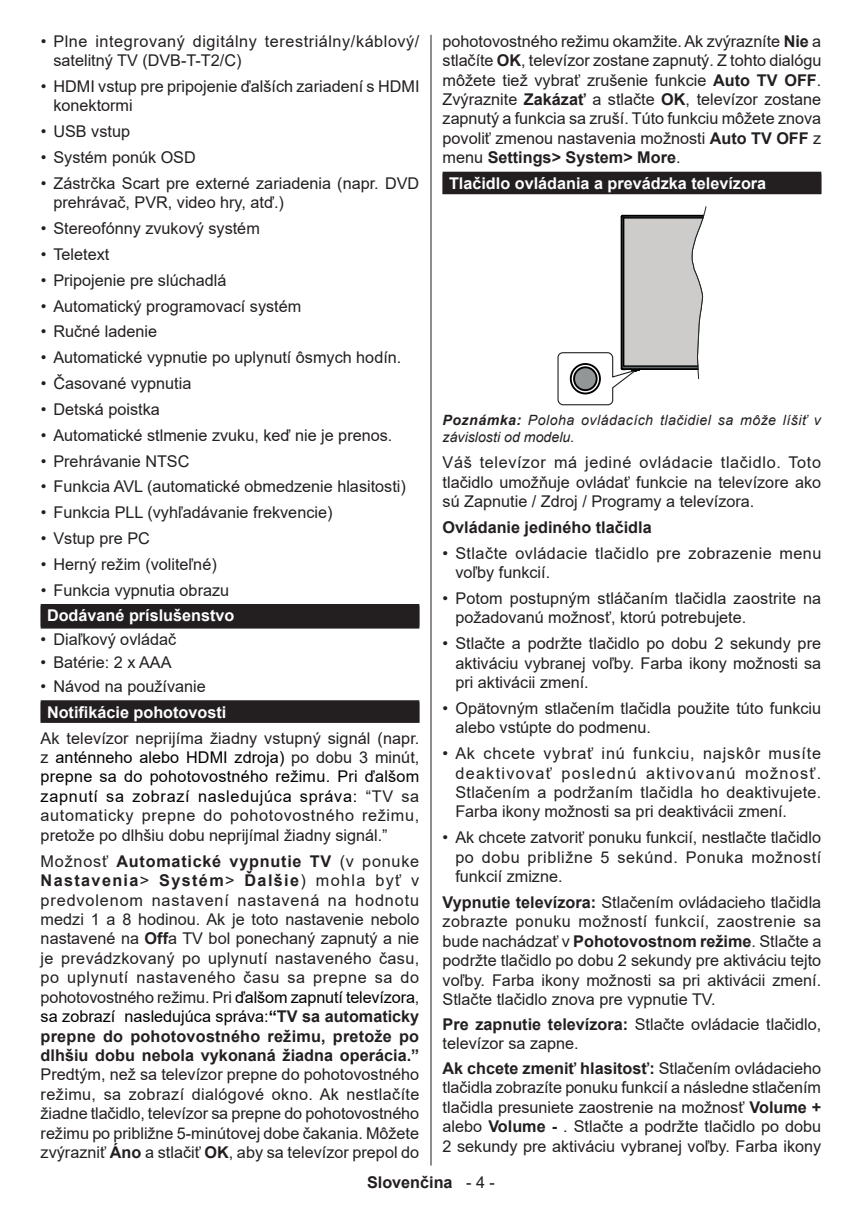
<style>
.page{position:relative;width:862px;height:1212px;background:#fff}
.page>*{position:absolute;margin:0;border:0;box-sizing:border-box;transform-origin:0 0}
.t1{font:16.2px/19.3px "Arial";color:#231f20;text-align:justify}
.t2{font:700 16.2px "Arial";color:#fff}
.t3{font:16.2px/19.3px "Arial";letter-spacing:.035em;color:#231f20}
.t4{font:16.2px/19.3px "Arial";letter-spacing:.03em;color:#231f20}
.t5{font:700 16.2px "Arial";color:#231f20}
.t6{font:italic 14.17px/17.1px "Arial";letter-spacing:.03em;color:#231f20}
.s1{color:#000}
.s2{font-weight:700}
.s3{font-weight:700;color:#000}
.s4{font-weight:400}
</style>
<div class="page">
<hr style="left:430px;top:35px;width:1px;height:1130px;background:#231f20">
<div style="left:41px;top:604px;width:378px;height:22px;background:#231f20"></div>
<div style="left:41px;top:606px;width:378px;height:22px;background:#231f20"></div>
<div style="left:41px;top:700px;width:378px;height:23px;background:#231f20"></div>
<div style="left:442px;top:172px;width:378px;height:22px;background:#231f20"></div>
<svg style="left:557px;top:206px;width:149px;height:200px"></svg>
<div style="left:572px;top:366px;width:25px;height:25px;border:2px solid #000001;border-radius:50%"></div>
<p class="t3" style="left:53px;top:31px;width:367px;text-indent:-13px">• Plne integrovaný digitálny terestriálny/káblový/ satelitný TV (DVB-T-T2/C)</p>
<p class="t1" style="left:53px;top:76px;width:367px;text-indent:-13px">• HDMI vstup pre pripojenie ďalších zariadení s HDMI konektormi</p>
<p class="t1" style="left:41px;top:122px;width:91px">• USB vstup</p>
<p class="t1" style="left:41px;top:148px;width:157px">• Systém ponúk OSD</p>
<p class="t1" style="left:53px;top:173px;width:367px;text-indent:-13px">• Zástrčka Scart pre externé zariadenia (napr. DVD prehrávač, PVR, video hry, atď.)</p>
<p class="t1" style="left:41px;top:219px;width:220px">• Stereofónny zvukový systém</p>
<p class="t1" style="left:41px;top:244px;width:70px">• Teletext</p>
<p class="t1" style="left:41px;top:270px;width:187px">• Pripojenie pre slúchadlá</p>
<p class="t1" style="left:41px;top:296px;width:262px">• Automatický programovací systém</p>
<p class="t1" style="left:41px;top:322px;width:118px">• Ručné ladenie</p>
<p class="t1" style="left:41px;top:348px;width:362px">• Automatické vypnutie po uplynutí ôsmych hodín.</p>
<p class="t1" style="left:41px;top:374px;width:152px">• Časované vypnutia</p>
<p class="t1" style="left:41px;top:399px;width:120px">• Detská poistka</p>
<p class="t1" style="left:41px;top:425px;width:353px">• Automatické stlmenie zvuku, keď nie je prenos.</p>
<p class="t1" style="left:41px;top:451px;width:150px">• Prehrávanie NTSC</p>
<p class="t1" style="left:41px;top:477px;width:366px">• Funkcia AVL (automatické obmedzenie hlasitosti)</p>
<p class="t1" style="left:41px;top:503px;width:293px">• Funkcia PLL (vyhľadávanie frekvencie)</p>
<p class="t1" style="left:41px;top:528px;width:111px">• Vstup pre PC</p>
<p class="t1" style="left:41px;top:554px;width:177px">• Herný režim (voliteľné)</p>
<p class="t1" style="left:41px;top:580px;width:190px">• Funkcia vypnutia obrazu</p>
<p class="t2" style="left:47px;top:604px;width:189px">Dodávané príslušenstvo</p>
<p class="t1" style="left:41px;top:629px;width:137px">• Diaľkový ovládač</p>
<p class="t1" style="left:41px;top:653px;width:132px">• Batérie: 2 x AAA</p>
<p class="t1" style="left:41px;top:676px;width:166px">• Návod na používanie</p>
<p class="t2" style="left:47px;top:701px;width:181px">Notifikácie pohotovosti</p>
<p class="t1" style="left:41px;top:728px;width:380px">Ak televízor neprijíma žiadny vstupný signál (napr. z <span class="s1">anténneho alebo HDMI zdroja)</span> po dobu 3 minút, <span class="s1">prepne sa do pohotovostného režimu. Pri ďalšom zapnutí sa zobrazí nasledujúca správa:</span> “TV sa automaticky prepne do pohotovostného režimu, pretože po dlhšiu dobu neprijímal žiadny signál.”</p>
<p class="t1" style="left:41px;top:851px;width:380px">Možnosť <span class="s2">Automatické vypnutie TV</span> (v ponuke <span class="s2">Nastavenia</span>&gt; <span class="s2">Systém</span>&gt; <span class="s2">Ďalšie</span>) mohla byť v predvolenom nastavení nastavená na hodnotu medzi 1 a 8 hodinou. Ak je toto nastavenie nebolo nastavené na <span class="s2">Off</span>a TV bol ponechaný zapnutý a nie je prevádzkovaný po uplynutí nastaveného času, po uplynutí nastaveného času sa prepne sa do pohotovostného režimu. Pri <span class="s1">ďalšom zapnutí televízora</span>, <span class="s1">sa zobrazí nasledujúca správa:</span><span class="s3">“</span><span class="s2">TV sa automaticky prepne do pohotovostného režimu, pretože po dlhšiu dobu nebola vykonaná žiadna operácia.”</span></p>
<p class="t1" style="left:41px;top:1065px;width:380px">Predtým, než sa televízor prepne do pohotovostného režimu, sa zobrazí dialógové okno. Ak nestlačíte žiadne tlačidlo, televízor sa prepne do pohotovostného režimu po približne 5-minútovej dobe čakania. Môžete zvýrazniť <span class="s2">Áno</span> a stlačiť <span class="s2">OK</span>, aby sa televízor prepol do</p>
<p class="t1" style="left:442px;top:31px;width:380px">pohotovostného režimu okamžite. Ak zvýrazníte <span class="s2">Nie</span> a stlačíte <span class="s2">OK</span>, televízor zostane zapnutý. Z tohto dialógu môžete tiež vybrať zrušenie funkcie <span class="s2">Auto TV OFF</span>.<br>Zvýraznite <span class="s2">Zakázať</span> a stlačte <span class="s2">OK</span>, televízor zostane zapnutý a funkcia sa zruší. Túto funkciu môžete znova povoliť zmenou nastavenia možnosti <span class="s2">Auto TV OFF</span> z menu <span class="s2">Settings&gt; System&gt; More</span>.</p>
<p class="t2" style="left:449px;top:172px;width:318px">Tlačidlo ovládania a prevádzka televízora</p>
<p class="t6" style="left:442px;top:412px;width:380px"><span class="s2">Poznámka:</span> Poloha ovládacích tlačidiel sa môže líšiť v závislosti od modelu.</p>
<p class="t1" style="left:442px;top:453px;width:380px">Váš televízor má jediné ovládacie tlačidlo. Toto tlačidlo umožňuje ovládať funkcie na televízore ako sú Zapnutie / Zdroj / Programy a televízora.</p>
<p class="t5" style="left:442px;top:516px;width:210px">Ovládanie jediného tlačidla</p>
<p class="t4" style="left:455px;top:543px;width:367px;text-indent:-13px">• Stlačte ovládacie tlačidlo pre zobrazenie menu voľby funkcií.</p>
<p class="t1" style="left:455px;top:588px;width:367px;text-indent:-13px">• Potom postupným stláčaním tlačidla zaostrite na požadovanú možnosť, ktorú potrebujete.</p>
<p class="t1" style="left:455px;top:634px;width:367px;text-indent:-13px">• Stlačte a podržte tlačidlo po dobu 2 sekundy pre aktiváciu vybranej voľby. Farba ikony možnosti sa pri aktivácii zmení.</p>
<p class="t1" style="left:455px;top:698px;width:367px;text-indent:-13px">• Opätovným stlačením tlačidla použite túto funkciu alebo vstúpte do podmenu.</p>
<p class="t1" style="left:455px;top:744px;width:367px;text-indent:-13px">• Ak chcete vybrať inú funkciu, najskôr musíte deaktivovať poslednú aktivovanú možnosť.<br>Stlačením a podržaním tlačidla ho deaktivujete.<br>Farba ikony možnosti sa pri deaktivácii zmení.</p>
<p class="t1" style="left:455px;top:828px;width:367px;text-indent:-13px">• Ak chcete zatvoriť ponuku funkcií, nestlačte tlačidlo po dobu približne 5 sekúnd. Ponuka možností funkcií zmizne.</p>
<p class="t1" style="left:442px;top:892px;width:380px"><span class="s2">Vypnutie televízora:</span> Stlačením ovládacieho tlačidla zobrazte ponuku možností funkcií, zaostrenie sa bude nachádzať v <span class="s2">Pohotovostnom režime</span>. Stlačte a podržte tlačidlo po dobu 2 sekundy pre aktiváciu tejto voľby. Farba ikony možnosti sa pri aktivácii zmení.<br>Stlačte tlačidlo znova pre vypnutie TV.</p>
<p class="t1" style="left:442px;top:1014px;width:380px"><span class="s2">Pre zapnutie televízora:</span> Stlačte ovládacie tlačidlo, televízor sa zapne.</p>
<p class="t1" style="left:442px;top:1058px;width:380px"><span class="s2">Ak chcete zmeniť hlasitosť:</span> Stlačením ovládacieho tlačidla zobrazíte ponuku funkcií a následne stlačením tlačidla presuniete zaostrenie na možnosť <span class="s2">Volume + </span>alebo <span class="s2">Volume -</span> . Stlačte a podržte tlačidlo po dobu 2 sekundy pre aktiváciu vybranej voľby. Farba ikony</p>
<p class="t5" style="left:367px;top:1171px;width:129px">Slovenčina <span class="s4">- 4 -</span></p>
</div>
